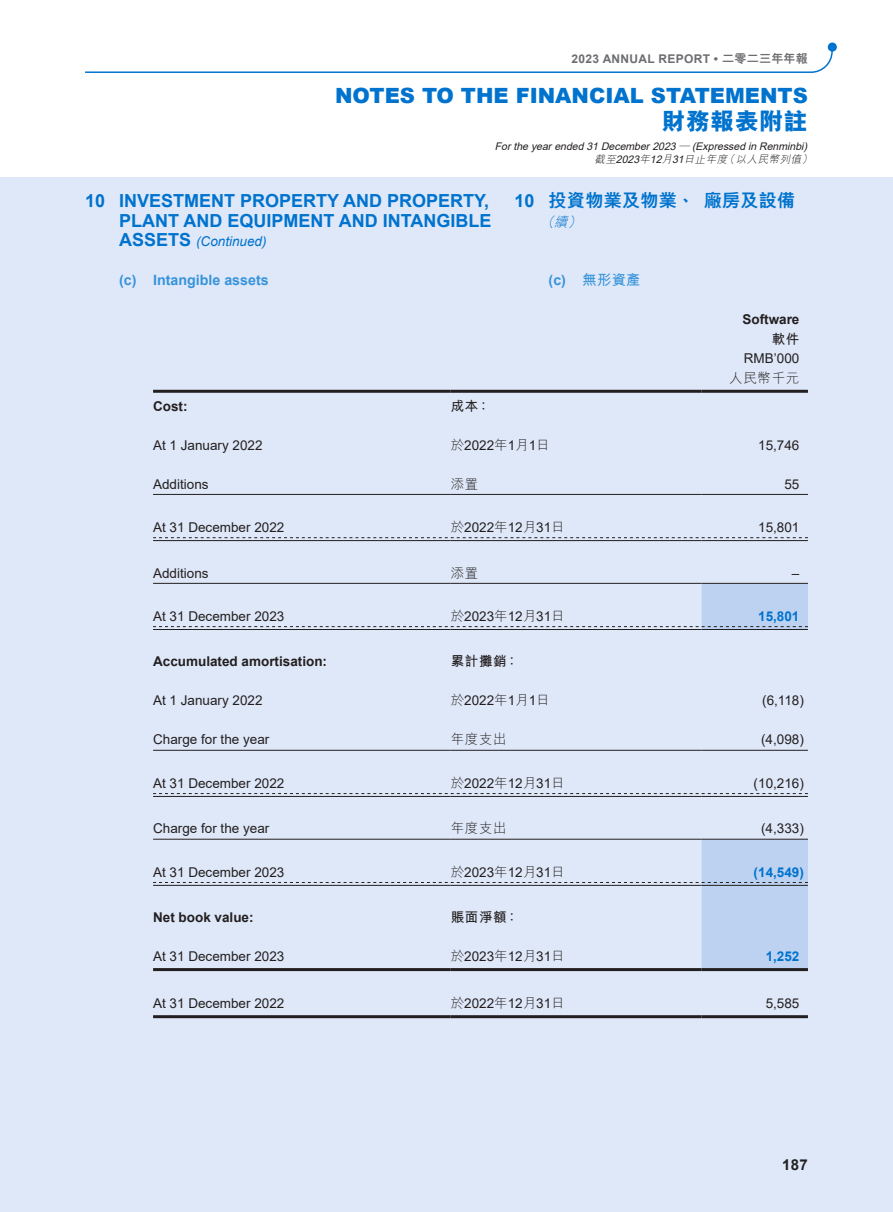
<style>
.page{position:relative;width:893px;height:1212px;background:#fff}
.page>*{position:absolute;margin:0;border:0;box-sizing:border-box;transform-origin:0 0}
.t1{font:800 24px "M Hei HK";letter-spacing:.02em;color:#0073ce}
.t2{font:900 21px "Arial";color:#0073ce}
.t3{font:700 18px/19.5px "Arial";color:#0073ce;text-align:right}
.t4{font:800 18px "M Hei HK";letter-spacing:.02em;color:#0073ce}
.t5{font:700 15px "Arial";color:#231f20}
.t6{font:700 14.25px "Arial";color:#3793db}
.t7{font:700 14.25px "M Hei HK";color:#3793db}
.t8{font:13.5px "Arial";color:#231f20}
.t9{font:700 13.5px "Arial";color:#231f20}
.t10{font:700 13.5px "Arial";color:#0073ce}
.t11{font:italic 13.5px "Arial";color:#0073ce}
.t12{font:300 13.5px "M Hei HK";letter-spacing:.05em;color:#231f20}
.t13{font:700 13.5px "M Hei HK";letter-spacing:.05em;color:#231f20}
.t14{font:italic 300 13.5px "M Hei HK";color:#0073ce}
.t15{font:700 12px "Arial";letter-spacing:.025em;color:#6c6d70}
.t16{font:italic 10.5px "Arial";color:#231f20}
.t17{font:italic 300 10.5px "M Hei HK";color:#231f20}
.s1{font-family:"M Hei HK";font-weight:800}
.s2{font-family:"M Hei HK";font-weight:300}
.s3{font-family:"Arial";font-weight:400}
.s4{font-family:"Arial";font-weight:700}
.s5{font-weight:700;font-style:normal;font-size:18px}
.s6{font-family:"Arial"}
</style>
<div class="page">
<div style="left:0;top:178px;width:893px;height:1034px;background:#dfe8f8"></div>
<svg style="left:85px;top:47px;width:748px;height:26px"></svg>
<div style="left:828px;top:43px;width:9px;height:9px;background:#0073ce;border-radius:50%"></div>
<hr style="left:153px;top:390px;width:298px;height:3px;background:#231f20">
<hr style="left:451px;top:390px;width:251px;height:3px;background:#231f20">
<hr style="left:702px;top:390px;width:106px;height:3px;background:#231f20">
<hr style="left:153px;top:494px;width:298px;height:1px;background:#231f20">
<hr style="left:451px;top:494px;width:251px;height:1px;background:#231f20">
<hr style="left:702px;top:494px;width:106px;height:1px;background:#231f20">
<hr style="left:153px;top:540px;width:298px;height:1px;background:#231f20">
<hr style="left:451px;top:540px;width:251px;height:1px;background:#231f20">
<svg style="left:153px;top:537px;width:655px;height:1px"></svg>
<hr style="left:702px;top:540px;width:106px;height:1px;background:#231f20">
<hr style="left:153px;top:583px;width:298px;height:1px;background:#231f20">
<hr style="left:451px;top:583px;width:251px;height:1px;background:#231f20">
<hr style="left:702px;top:583px;width:106px;height:1px;background:#231f20">
<svg style="left:153px;top:584px;width:655px;height:384px"></svg>
<hr style="left:702px;top:885px;width:106px;height:1px;background:#231f20">
<hr style="left:153px;top:968px;width:298px;height:3px;background:#231f20">
<hr style="left:451px;top:968px;width:251px;height:3px;background:#231f20">
<hr style="left:702px;top:968px;width:106px;height:3px;background:#231f20">
<hr style="left:153px;top:1015px;width:298px;height:3px;background:#231f20">
<hr style="left:451px;top:1015px;width:251px;height:3px;background:#231f20">
<hr style="left:702px;top:1015px;width:106px;height:3px;background:#231f20">
<p class="t15" style="left:572px;top:50px;width:238px">2023 ANNUAL REPORT • <span class="s1">二零二三年年報</span></p>
<h2 class="t2" style="left:335px;top:80px;width:474px">NOTES TO THE FINANCIAL STATEMENTS</h2>
<h1 class="t1" style="left:661px;top:110px;width:148px">財務報表附註</h1>
<p class="t16" style="left:495px;top:139px;width:317px">Forthe yearended 31 December2023 <span class="s2">—</span> (Expressed in Renminbi)</p>
<p class="t17" style="left:594px;top:154px;width:222px">截至<span class="s3">2023</span>年<span class="s3">12</span>月<span class="s3">31</span>日止年度（以人民幣列值）</p>
<h3 class="t4" style="left:515px;top:192px;width:282px"><span class="s4">10</span> 投資物業及物業、廠房及設備</h3>
<p class="t14" style="left:541px;top:215px;width:45px">（續）</p>
<h3 class="t3" style="left:85px;top:192px;width:408px">10 INVESTMENT PROPERTY AND PROPERTY,<br>PLANT AND EQUIPMENT AND INTANGIBLE</h3>
<p class="t11" style="left:119px;top:233px;width:149px"><span class="s5">ASSETS</span> (Continued)</p>
<p class="t6" style="left:119px;top:270px;width:151px">(c) Intangible assets</p>
<p class="t7" style="left:549px;top:270px;width:93px"><span class="s6">(c)</span> 無形資產</p>
<p class="t9" style="left:742px;top:310px;width:59px">Software</p>
<p class="t13" style="left:772px;top:329px;width:29px">軟件</p>
<p class="t8" style="left:744px;top:349px;width:57px">RMB’000</p>
<p class="t12" style="left:729px;top:371px;width:72px">人民幣千元</p>
<p class="t9" style="left:153px;top:396px;width:36px">Cost:</p>
<p class="t13" style="left:451px;top:396px;width:41px">成本：</p>
<p class="t8" style="left:153px;top:435px;width:111px">At 1 January 2022</p>
<p class="t8" style="left:451px;top:435px;width:101px"><span class="s2">於</span>2022<span class="s2">年</span>1<span class="s2">月</span>1<span class="s2">日</span></p>
<p class="t8" style="left:758px;top:435px;width:43px">15,746</p>
<p class="t8" style="left:153px;top:474px;width:57px">Additions</p>
<p class="t12" style="left:451px;top:477px;width:29px">添置</p>
<p class="t8" style="left:784px;top:474px;width:17px">55</p>
<p class="t8" style="left:153px;top:518px;width:133px">At 31 December 2022</p>
<p class="t8" style="left:451px;top:518px;width:116px"><span class="s2">於</span>2022<span class="s2">年</span>12<span class="s2">月</span>31<span class="s2">日</span></p>
<p class="t8" style="left:758px;top:518px;width:43px">15,801</p>
<p class="t8" style="left:153px;top:563px;width:57px">Additions</p>
<p class="t12" style="left:451px;top:566px;width:29px">添置</p>
<p class="t8" style="left:792px;top:563px;width:9px">–</p>
<p class="t8" style="left:153px;top:607px;width:133px">At 31 December 2023</p>
<p class="t8" style="left:451px;top:607px;width:116px"><span class="s2">於</span>2023<span class="s2">年</span>12<span class="s2">月</span>31<span class="s2">日</span></p>
<p class="t10" style="left:758px;top:607px;width:43px">15,801</p>
<p class="t9" style="left:153px;top:652px;width:176px">Accumulated amortisation:</p>
<p class="t13" style="left:451px;top:652px;width:69px">累計攤銷：</p>
<p class="t8" style="left:153px;top:691px;width:111px">At 1 January 2022</p>
<p class="t8" style="left:451px;top:691px;width:101px"><span class="s2">於</span>2022<span class="s2">年</span>1<span class="s2">月</span>1<span class="s2">日</span></p>
<p class="t8" style="left:762px;top:691px;width:43px">(6,118)</p>
<p class="t8" style="left:153px;top:730px;width:118px">Charge for the year</p>
<p class="t12" style="left:451px;top:732px;width:58px">年度支出</p>
<p class="t8" style="left:761px;top:730px;width:44px">(4,098)</p>
<p class="t8" style="left:153px;top:774px;width:133px">At 31 December 2022</p>
<p class="t8" style="left:451px;top:774px;width:116px"><span class="s2">於</span>2022<span class="s2">年</span>12<span class="s2">月</span>31<span class="s2">日</span></p>
<p class="t8" style="left:754px;top:774px;width:52px">(10,216)</p>
<p class="t8" style="left:153px;top:819px;width:118px">Charge for the year</p>
<p class="t12" style="left:451px;top:821px;width:58px">年度支出</p>
<p class="t8" style="left:761px;top:819px;width:44px">(4,333)</p>
<p class="t8" style="left:153px;top:863px;width:133px">At 31 December 2023</p>
<p class="t8" style="left:451px;top:863px;width:116px"><span class="s2">於</span>2023<span class="s2">年</span>12<span class="s2">月</span>31<span class="s2">日</span></p>
<p class="t10" style="left:754px;top:862px;width:52px">(14,549)</p>
<p class="t9" style="left:153px;top:908px;width:102px">Net book value:</p>
<p class="t13" style="left:451px;top:907px;width:69px">賬面淨額：</p>
<p class="t8" style="left:153px;top:947px;width:133px">At 31 December 2023</p>
<p class="t8" style="left:451px;top:947px;width:116px"><span class="s2">於</span>2023<span class="s2">年</span>12<span class="s2">月</span>31<span class="s2">日</span></p>
<p class="t10" style="left:766px;top:947px;width:35px">1,252</p>
<p class="t8" style="left:153px;top:994px;width:133px">At 31 December 2022</p>
<p class="t8" style="left:451px;top:994px;width:116px"><span class="s2">於</span>2022<span class="s2">年</span>12<span class="s2">月</span>31<span class="s2">日</span></p>
<p class="t8" style="left:766px;top:994px;width:35px">5,585</p>
<p class="t5" style="left:782px;top:1154px;width:27px">187</p>
</div>
